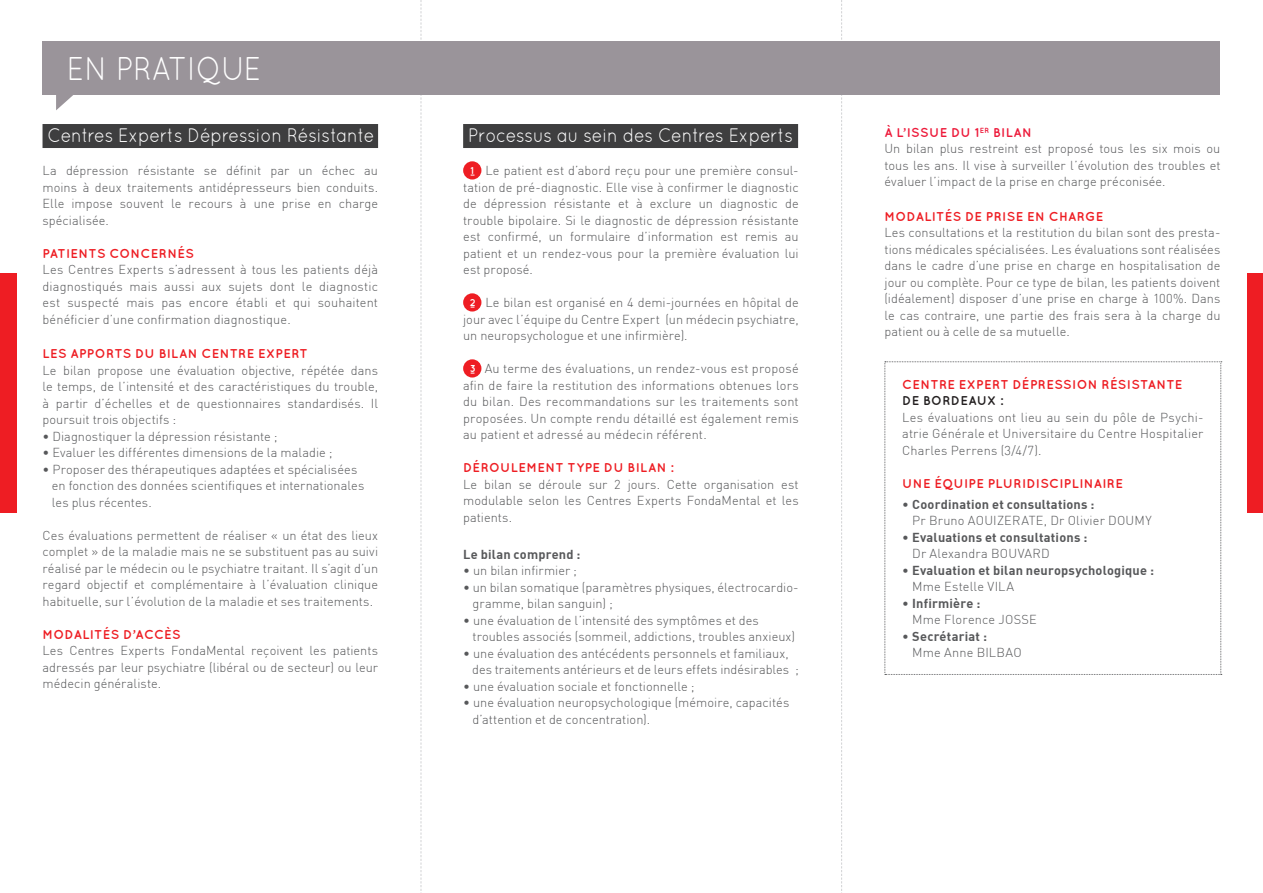
<style>
.page{position:relative;width:1263px;height:893px;background:#fff}
.page>*{position:absolute;margin:0;border:0;box-sizing:border-box;transform-origin:0 0}
.t1{font:32.85px "Quicksand";color:#fff;scale:.9 1}
.t2{font:19.5px "Quicksand";letter-spacing:-.01em;color:#fff;scale:.9 1}
.t3{font:300 12.75px/16.5px "DIN";letter-spacing:.005em;color:#57585a;text-align:justify}
.t4{font:700 12.75px "Quicksand";letter-spacing:.03em;color:#ee1d23}
.t5{font:12.75px "DIN Bold";letter-spacing:.015em;color:#57585a}
.t6{font:700 12.75px "Quicksand";letter-spacing:.035em;color:#ed1a3a}
.t7{font:700 12.75px "Quicksand";letter-spacing:.025em;color:#231f20}
.s1{font-family:"Quicksand";font-weight:700;font-size:10.05px;color:#fff}
.s2{font-family:"DIN"}
</style>
<div class="page">
<div style="left:43px;top:124px;width:335px;height:24px;background:#3e3e3f"></div>
<div style="left:463px;top:124px;width:335px;height:24px;background:#3e3e3f"></div>
<div style="left:463px;top:161px;width:18px;height:19px;background:#ee1d23;border-radius:50%"></div>
<div style="left:463px;top:293px;width:18px;height:19px;background:#ee1d23;border-radius:50%"></div>
<div style="left:463px;top:359px;width:18px;height:19px;background:#ee1d23;border-radius:50%"></div>
<svg style="left:56px;top:95px;width:17px;height:15px"></svg>
<div style="left:0;top:273px;width:17px;height:240px;background:#ee1d23"></div>
<div style="left:1247px;top:273px;width:16px;height:240px;background:#ee1d23"></div>
<svg style="left:884px;top:361px;width:338px;height:314px"></svg>
<svg style="left:421px;top:0;width:1px;height:893px"></svg>
<svg style="left:841px;top:0;width:1px;height:893px"></svg>
<div style="left:43px;top:42px;width:1177px;height:53px;background:#9a949a"></div>
<h1 class="t1" style="left:67px;top:50px;width:218px">EN PRATIQUE</h1>
<h2 class="t2" style="left:48px;top:124px;width:365px">Centres Experts Dépression Résistante</h2>
<p class="t3" style="left:43px;top:162px;width:337px">La dépression résistante se définit par un échec au moins à deux traitements antidépresseurs bien conduits.<br>Elle impose souvent le recours à une prise en charge spécialisée.</p>
<p class="t4" style="left:43px;top:245px;width:153px">PATIENTS CONCERNÉS</p>
<p class="t3" style="left:43px;top:261px;width:337px">Les Centres Experts s’adressent à tous les patients déjà diagnostiqués mais aussi aux sujets dont le diagnostic est suspecté mais pas encore établi et qui souhaitent bénéficier d’une confirmation diagnostique.</p>
<p class="t4" style="left:43px;top:346px;width:267px">LES APPORTS DU BILAN CENTRE EXPERT</p>
<p class="t3" style="left:43px;top:362px;width:337px">Le bilan propose une évaluation objective, répétée dans le temps, de l’intensité et des caractéristiques du trouble, à partir d’échelles et de questionnaires standardisés. Il poursuit trois objectifs :</p>
<p class="t3" style="left:43px;top:428px;width:237px">• Diagnostiquer la dépression résistante ;</p>
<p class="t3" style="left:43px;top:444px;width:292px">• Evaluer les différentes dimensions de la maladie ;</p>
<p class="t3" style="left:52px;top:461px;width:314px;text-align:left;text-indent:-9px">• Proposer des thérapeutiques adaptées et spécialisées en fonction des données scientifiques et internationales les plus récentes.</p>
<p class="t3" style="left:43px;top:527px;width:337px">Ces évaluations permettent de réaliser « un état des lieux complet » de la maladie mais ne se substituent pas au suivi réalisé par le médecin ou le psychiatre traitant. Il s’agit d’un regard objectif et complémentaire à l’évaluation clinique habituelle, sur l’évolution de la maladie et ses traitements.</p>
<p class="t4" style="left:43px;top:626px;width:140px">MODALITÉS D’ACCÈS</p>
<p class="t3" style="left:43px;top:642px;width:337px">Les Centres Experts FondaMental reçoivent les patients adressés par leur psychiatre (libéral ou de secteur) ou leur médecin généraliste.</p>
<h2 class="t2" style="left:468px;top:124px;width:363px">Processus au sein des Centres Experts</h2>
<p class="t3" style="left:463px;top:162px;width:337px;text-indent:7px"><span class="s1">1</span> Le patient est d’abord reçu pour une première consul&shy;tation de pré-diagnostic. Elle vise à confirmer le diagnostic de dépression résistante et à exclure un diagnostic de trouble bipolaire. Si le diagnostic de dépression résistante est confirmé, un formulaire d’information est remis au patient et un rendez-vous pour la première évaluation lui est proposé.</p>
<p class="t3" style="left:463px;top:294px;width:337px;text-indent:7px"><span class="s1">2</span> Le bilan est organisé en 4 demi-journées en hôpital de jour avec l’équipe du Centre Expert (un médecin psychiatre, un neuropsychologue et une infirmière).</p>
<p class="t3" style="left:463px;top:360px;width:337px;text-indent:7px"><span class="s1">3</span> Au terme des évaluations, un rendez-vous est proposé afin de faire la restitution des informations obtenues lors du bilan. Des recommandations sur les traitements sont proposées. Un compte rendu détaillé est également remis au patient et adressé au médecin référent.</p>
<p class="t4" style="left:463px;top:460px;width:212px">DÉROULEMENT TYPE DU BILAN :</p>
<p class="t3" style="left:463px;top:476px;width:337px">Le bilan se déroule sur 2 jours. Cette organisation est modulable selon les Centres Experts FondaMental et les patients.</p>
<p class="t5" style="left:463px;top:546px;width:119px">Le bilan comprend :</p>
<p class="t3" style="left:463px;top:562px;width:115px">• un bilan infirmier ;</p>
<p class="t3" style="left:472px;top:579px;width:328px;text-indent:-9px">• un bilan somatique (paramètres physiques, électrocardio&shy;gramme, bilan sanguin) ;</p>
<p class="t3" style="left:472px;top:612px;width:324px;text-indent:-9px">• une évaluation de l’intensité des symptômes et des troubles associés (sommeil, addictions, troubles anxieux)</p>
<p class="t3" style="left:472px;top:645px;width:328px;text-indent:-9px">• une évaluation des antécédents personnels et familiaux, des traitements antérieurs et de leurs effets indésirables ;</p>
<p class="t3" style="left:463px;top:678px;width:233px">• une évaluation sociale et fonctionnelle ;</p>
<p class="t3" style="left:472px;top:694px;width:318px;text-indent:-9px">• une évaluation neuropsychologique (mémoire, capacités d’attention et de concentration).</p>
<p class="t6" style="left:884px;top:125px;width:149px">À L’ISSUE DU 1<sup>ER</sup> BILAN</p>
<p class="t3" style="left:884px;top:140px;width:337px">Un bilan plus restreint est proposé tous les six mois ou tous les ans. Il vise à surveiller l’évolution des troubles et évaluer l’impact de la prise en charge préconisée.</p>
<p class="t4" style="left:884px;top:209px;width:220px">MODALITÉS DE PRISE EN CHARGE</p>
<p class="t3" style="left:884px;top:224px;width:337px">Les consultations et la restitution du bilan sont des presta&shy;tions médicales spécialisées. Les évaluations sont réalisées dans le cadre d’une prise en charge en hospitalisation de jour ou complète. Pour ce type de bilan, les patients doivent (idéalement) disposer d’une prise en charge à 100%. Dans le cas contraire, une partie des frais sera à la charge du patient ou à celle de sa mutuelle.</p>
<p class="t4" style="left:902px;top:377px;width:282px">CENTRE EXPERT DÉPRESSION RÉSISTANTE</p>
<p class="t7" style="left:902px;top:393px;width:103px">DE BORDEAUX :</p>
<p class="t3" style="left:902px;top:409px;width:303px">Les évaluations ont lieu au sein du pôle de Psychi&shy;atrie Générale et Universitaire du Centre Hospitalier Charles Perrens (3/4/7).</p>
<p class="t4" style="left:902px;top:476px;width:222px">UNE ÉQUIPE PLURIDISCIPLINAIRE</p>
<p class="t5" style="left:902px;top:496px;width:194px"><span class="s2">•</span> Coordination et consultations :</p>
<p class="t3" style="left:912px;top:512px;width:241px">Pr Bruno AOUIZERATE, Dr Olivier DOUMY</p>
<p class="t5" style="left:902px;top:529px;width:187px"><span class="s2">•</span> Evaluations et consultations :</p>
<p class="t3" style="left:912px;top:545px;width:139px">Dr Alexandra BOUVARD</p>
<p class="t5" style="left:902px;top:562px;width:253px"><span class="s2">•</span> Evaluation et bilan neuropsychologique :</p>
<p class="t3" style="left:912px;top:578px;width:103px">Mme Estelle VILA</p>
<p class="t5" style="left:902px;top:595px;width:80px"><span class="s2">•</span> Infirmière :</p>
<p class="t3" style="left:912px;top:611px;width:126px">Mme Florence JOSSE</p>
<p class="t5" style="left:902px;top:628px;width:86px"><span class="s2">•</span> Secrétariat :</p>
<p class="t3" style="left:912px;top:644px;width:111px">Mme Anne BILBAO</p>
</div>
